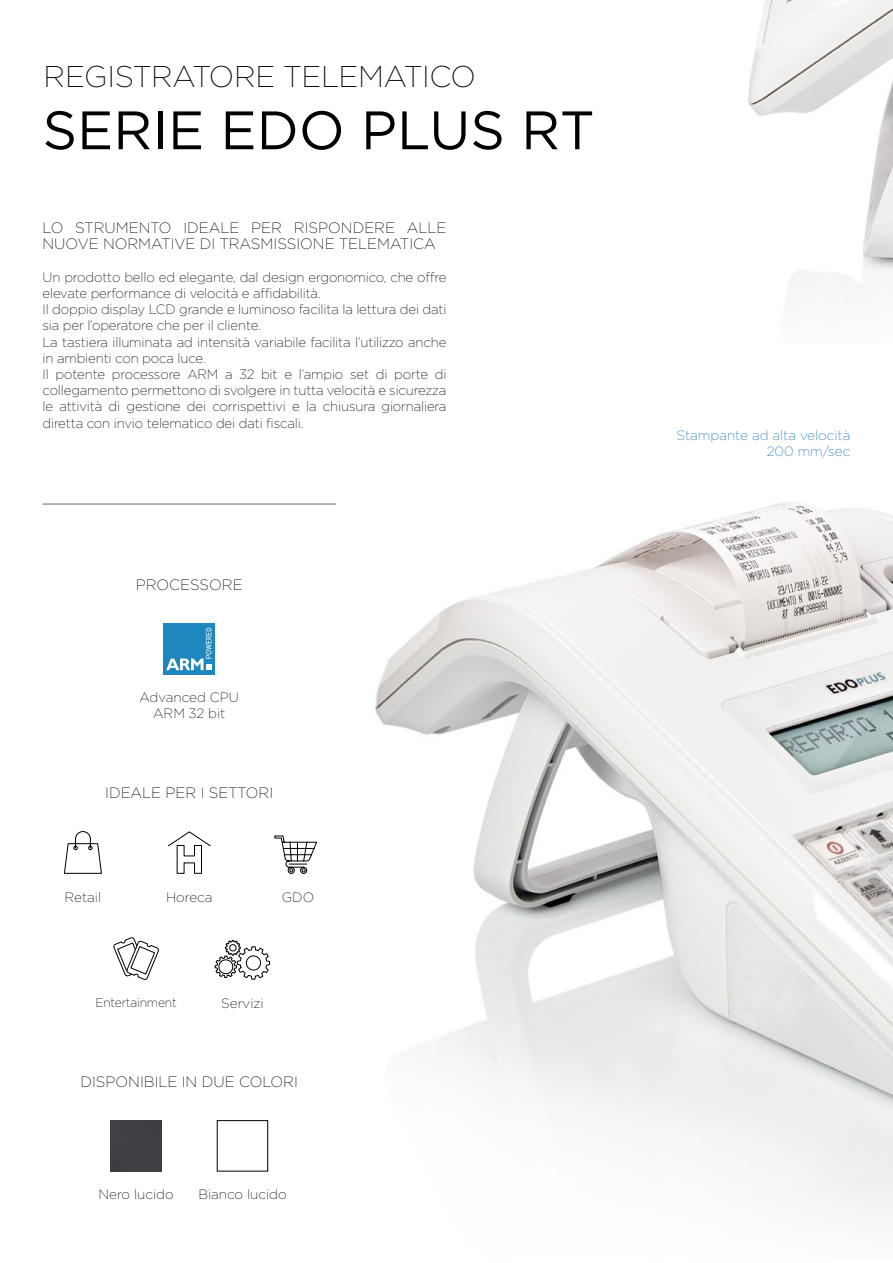
<style>
.page{position:relative;width:893px;height:1263px;background:#fff}
.page>*{position:absolute;margin:0;border:0;box-sizing:border-box;transform-origin:0 0}
.t1{font:54px "Gotham";color:#000}
.t2{font:200 30px "Gotham";letter-spacing:-.01em;color:#000}
.t3{font:200 15px/16.2px "Gotham";color:#000}
.t4{font:200 13.5px/16.2px "Gotham";letter-spacing:-.01em;color:#000}
.t5{font:200 13.5px/16.2px "Gotham";color:#1d71b8;text-align:right}
.t6{font:200 12.75px "Gotham";letter-spacing:-.015em;color:#000;scale:.95 1}
</style>
<div class="page">
<img style="left:748px;top:0;width:145px;height:247px">
<img style="left:375px;top:502px;width:518px;height:710px">
<hr style="left:43px;top:504px;width:293px;height:1px;background:#000">
<div style="left:164px;top:623px;width:51px;height:51px;background:#1e87bd"></div>
<svg style="left:166px;top:628px;width:46px;height:42px"></svg>
<svg style="left:168px;top:831px;width:43px;height:43px"></svg>
<svg style="left:64px;top:831px;width:38px;height:43px"></svg>
<svg style="left:113px;top:937px;width:46px;height:43px"></svg>
<svg style="left:215px;top:940px;width:55px;height:40px"></svg>
<svg style="left:274px;top:835px;width:43px;height:39px"></svg>
<div style="left:111px;top:1120px;width:51px;height:51px;background:#413e45"></div>
<div style="left:217px;top:1120px;width:51px;height:51px;border:1px solid #000"></div>
<h2 class="t2" style="left:44px;top:57px;width:434px">REGISTRATORE TELEMATICO</h2>
<h1 class="t1" style="left:43px;top:96px;width:554px">SERIE EDO PLUS RT</h1>
<p class="t3" style="left:43px;top:219px;width:405px">LO STRUMENTO IDEALE PER RISPONDERE ALLE<br>NUOVE NORMATIVE DI TRASMISSIONE TELEMATICA</p>
<p class="t4" style="left:43px;top:268px;width:405px">Un prodotto bello ed elegante, dal design ergonomico, che offre elevate performance di velocità e affidabilità.<br>Il doppio display LCD grande e luminoso facilita la lettura dei dati sia per l’operatore che per il cliente.<br>La tastiera illuminata ad intensità variabile facilita l’utilizzo anche in ambienti con poca luce.<br>Il potente processore ARM a 32 bit e l’ampio set di porte di collegamento permettono di svolgere in tutta velocità e sicurezza le attività di gestione dei corrispettivi e la chiusura giornaliera diretta con invio telematico dei dati fiscali.</p>
<p class="t3" style="left:136px;top:576px;width:108px">PROCESSORE</p>
<p class="t4" style="left:140px;top:689px;width:101px;text-align:center">Advanced CPU<br>ARM 32 bit</p>
<p class="t3" style="left:105px;top:784px;width:170px">IDEALE PER I SETTORI</p>
<p class="t4" style="left:65px;top:888px;width:38px">Retail</p>
<p class="t4" style="left:166px;top:888px;width:48px">Horeca</p>
<p class="t4" style="left:282px;top:888px;width:34px">GDO</p>
<p class="t6" style="left:95px;top:994px;width:87px">Entertainment</p>
<p class="t4" style="left:221px;top:994px;width:44px">Servizi</p>
<p class="t3" style="left:80px;top:1073px;width:219px">DISPONIBILE IN DUE COLORI</p>
<p class="t4" style="left:99px;top:1186px;width:77px">Nero lucido</p>
<p class="t4" style="left:198px;top:1186px;width:90px">Bianco lucido</p>
<p class="t5" style="left:676px;top:426px;width:176px">Stampante ad alta velocità<br>200 mm/sec</p>
</div>
